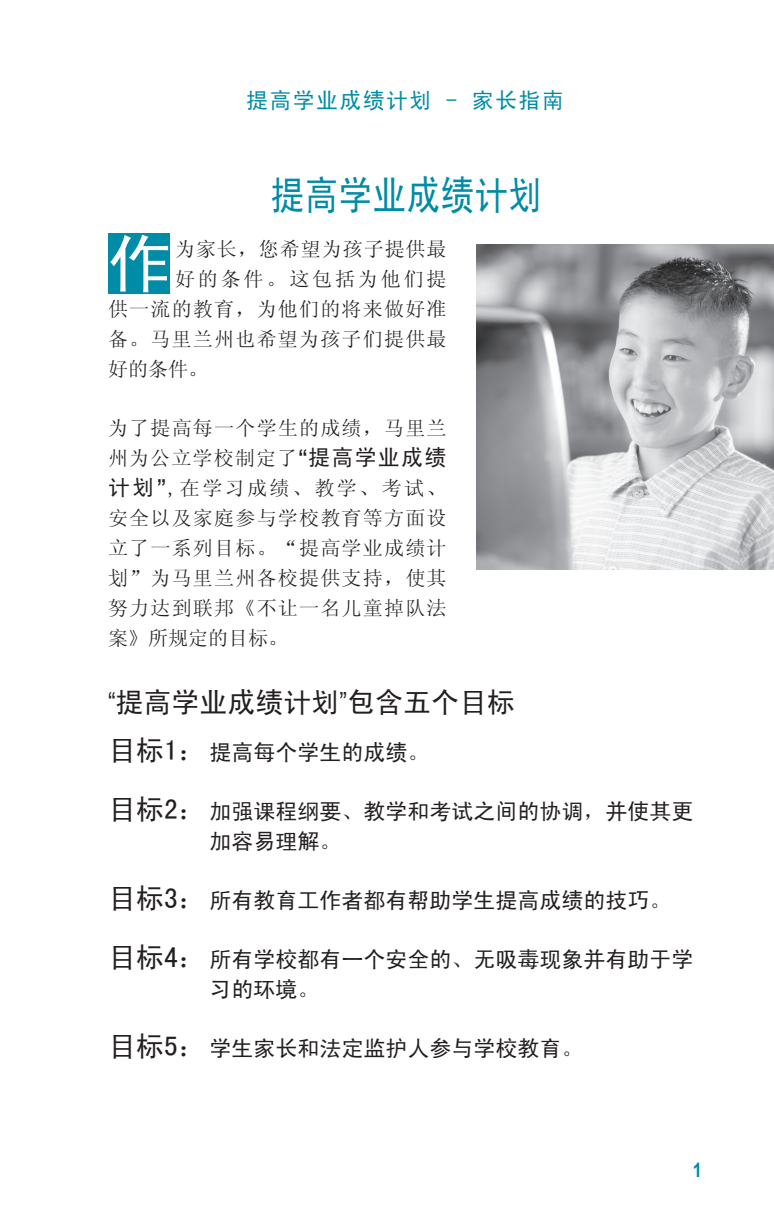
<style>
.page{position:relative;width:774px;height:1224px;background:#fff}
.page>*{position:absolute;margin:0;border:0;box-sizing:border-box;transform-origin:0 0}
.t1{font:63.8px "Sim Hei";color:#fff}
.t2{font:40px "Sim Hei";color:#008ba6;scale:.85 1}
.t3{font:28px "Sim Hei";color:#231f20}
.t4{font:22px/30px "Sim Hei";color:#231f20}
.t5{font:22px "Sim Hei";letter-spacing:.06em;color:#008ba6}
.t6{font:20px/30px "Sim Sun";letter-spacing:.06em;color:#231f20;text-align:justify}
.t7{font:20px "Sim Sun";letter-spacing:.145em;color:#231f20}
.t8{font:700 20px "Arial Narrow";color:#008ba6}
.s1{font-family:"Arial Narrow";font-weight:700;font-size:22px}
.s2{font-family:"Sim Hei";font-size:22px}
.s3{font-family:"Arial Narrow"}
.s4{font-size:28px}
</style>
<div class="page">
<div style="left:108px;top:233px;width:62px;height:61px;background:#008ba6"></div>
<img style="left:477px;top:245px;width:297px;height:325px">
<p class="t5" style="left:246px;top:90px;width:319px">提高学业成绩计划 - 家长指南</p>
<h2 class="t2" style="left:271px;top:175px;width:321px">提高学业成绩计划</h2>
<h1 class="t1" style="left:108px;top:232px;width:65px">作</h1>
<p class="t6" style="left:175px;top:234px;width:273px">为家长，您希望为孩子提供最</p>
<p class="t7" style="left:175px;top:269px;width:273px">好的条件。这包括为他们提</p>
<p class="t6" style="left:108px;top:294px;width:340px">供一流的教育，为他们的将来做好准</p>
<p class="t6" style="left:108px;top:324px;width:340px">备。马里兰州也希望为孩子们提供最</p>
<p class="t6" style="left:108px;top:354px;width:101px">好的条件。</p>
<p class="t6" style="left:108px;top:413px;width:340px">为了提高每一个学生的成绩，马里兰州为公立学校制定了<span class="s1">“</span><span class="s2">提高学业成绩计划</span><span class="s1">”</span>,在学习成绩、教学、考试、安全以及家庭参与学校教育等方面设立了一系列目标。“提高学业成绩计划”为马里兰州各校提供支持，使其努力达到联邦《不让一名儿童掉队法案》所规定的目标。</p>
<h3 class="t3" style="left:108px;top:688px;width:409px"><span class="s3">“</span>提高学业成绩计划<span class="s3">”</span>包含五个目标</h3>
<p class="t4" style="left:108px;top:738px;width:323px"><span class="s4">目标1：</span>提高每个学生的成绩。</p>
<p class="t4" style="left:209px;top:796px;width:485px;text-indent:-101px"><span class="s4">目标2：</span>加强课程纲要、教学和考试之间的协调，并使其更加容易理解。</p>
<p class="t4" style="left:108px;top:885px;width:565px"><span class="s4">目标3：</span>所有教育工作者都有帮助学生提高成绩的技巧。</p>
<p class="t4" style="left:209px;top:944px;width:485px;text-indent:-101px"><span class="s4">目标4：</span>所有学校都有一个安全的、无吸毒现象并有助于学习的环境。</p>
<p class="t4" style="left:108px;top:1033px;width:477px"><span class="s4">目标5：</span>学生家长和法定监护人参与学校教育。</p>
<p class="t8" style="left:693px;top:1155px;width:11px">1</p>
</div>
